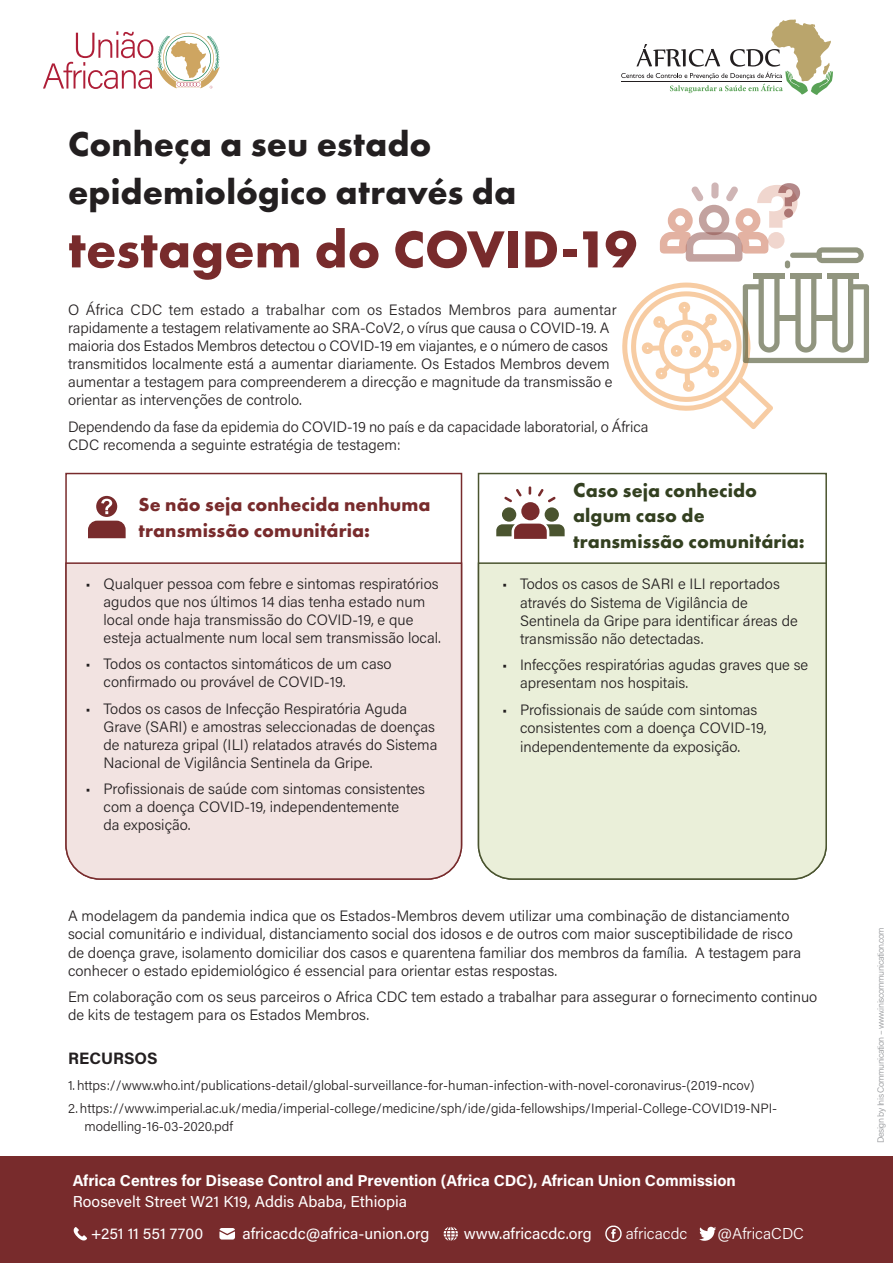
<style>
.page{position:relative;width:893px;height:1263px;background:#fff}
.page>*{position:absolute;margin:0;border:0;box-sizing:border-box;transform-origin:0 0}
.t1{font:700 54px "Futura PT";color:#782b2c}
.t2{font:700 36px/48.6px "Futura PT";color:#231f20}
.t3{font:700 19.5px/25.8px "Futura PT";letter-spacing:.005em;color:#334020}
.t4{font:700 19.5px/25.8px "Futura PT";letter-spacing:.005em;color:#782b2c}
.t5{font:700 16.5px "Acumin Pro";letter-spacing:.005em;color:#231f20}
.t6{font:15.75px "Acumin Pro";color:#fff}
.t7{font:700 15.75px "Acumin Pro";color:#fff}
.t8{font:300 15.75px "Acumin Pro";color:#fff}
.t9{font:300 15px/18px "Acumin Pro";color:#231f20}
.t10{font:300 13.5px/18px "Acumin Pro";color:#231f20}
.t11{font:300 9px "Acumin Pro";letter-spacing:-.05em;color:#939598}
.s1{font-size:21px}
</style>
<div class="page">
<div style="left:0;top:1157px;width:893px;height:106px;background:#782b2c"></div>
<svg style="left:43px;top:31px;width:177px;height:58px"></svg>
<svg style="left:621px;top:19px;width:212px;height:76px"></svg>
<svg style="left:74px;top:1227px;width:13px;height:13px"></svg>
<svg style="left:219px;top:1228px;width:16px;height:11px"></svg>
<svg style="left:444px;top:1227px;width:14px;height:14px"></svg>
<svg style="left:605px;top:1225px;width:17px;height:17px"></svg>
<svg style="left:699px;top:1227px;width:17px;height:14px"></svg>
<svg style="left:622px;top:274px;width:247px;height:155px"></svg>
<div style="left:827px;top:274px;width:31px;height:5px;background:#91957f"></div>
<div style="left:814px;top:316px;width:21px;height:5px;background:#91957f"></div>
<div style="left:777px;top:316px;width:20px;height:5px;background:#91957f"></div>
<svg style="left:816px;top:247px;width:48px;height:16px"></svg>
<div style="left:790px;top:253px;width:32px;height:5px;background:#91957f;border-radius:3px"></div>
<div style="left:785px;top:260px;width:5px;height:8px;background:#91957f;border-radius:3px"></div>
<svg style="left:659px;top:182px;width:141px;height:80px"></svg>
<svg style="left:477px;top:472px;width:350px;height:90px"></svg>
<svg style="left:65px;top:472px;width:398px;height:90px"></svg>
<svg style="left:88px;top:496px;width:38px;height:42px"></svg>
<svg style="left:504px;top:489px;width:17px;height:13px"></svg>
<svg style="left:538px;top:489px;width:17px;height:13px"></svg>
<svg style="left:529px;top:486px;width:2px;height:9px"></svg>
<div style="left:521px;top:502px;width:18px;height:18px;background:#782b2c;border-radius:50%"></div>
<div style="left:502px;top:507px;width:14px;height:15px;background:#4a542f;border-radius:50%"></div>
<div style="left:545px;top:507px;width:14px;height:15px;background:#4a542f;border-radius:50%"></div>
<svg style="left:496px;top:524px;width:69px;height:15px"></svg>
<div style="left:65px;top:562px;width:398px;height:318px;background:#f2e3e1"></div>
<div style="left:477px;top:562px;width:350px;height:318px;background:#eaefd9"></div>
<h2 class="t2" style="left:68px;top:119px;width:450px">Conheça a seu estado epidemiológico através da</h2>
<h1 class="t1" style="left:68px;top:215px;width:571px">testagem do COVID-19</h1>
<p class="t9" style="left:68px;top:301px;width:550px">O África CDC tem estado a trabalhar com os Estados Membros para aumentar rapidamente a testagem relativamente ao SRA-CoV2, o vírus que causa o COVID-19. A maioria dos Estados Membros detectou o COVID-19 em viajantes, e o número de casos transmitidos localmente está a aumentar diariamente. Os Estados Membros devem aumentar a testagem para compreenderem a direcção e magnitude da transmissão e orientar as intervenções de controlo.</p>
<p class="t9" style="left:68px;top:417px;width:582px">Dependendo da fase da epidemia do COVID-19 no país e da capacidade laboratorial, o África<br>CDC recomenda a seguinte estratégia de testagem:</p>
<h3 class="t4" style="left:138px;top:491px;width:294px">Se não seja conhecida nenhuma transmissão comunitária:</h3>
<p class="t9" style="left:104px;top:574px;width:339px;text-indent:-18px">• Qualquer pessoa com febre e sintomas respiratórios agudos que nos últimos 14 dias tenha estado num local onde haja transmissão do COVID-19, e que esteja actualmente num local sem transmissão local.</p>
<p class="t9" style="left:104px;top:654px;width:290px;text-indent:-18px">• Todos os contactos sintomáticos de um caso confirmado ou provável de COVID-19.</p>
<p class="t9" style="left:104px;top:699px;width:335px;text-indent:-18px">• Todos os casos de Infecção Respiratória Aguda Grave (SARI) e amostras seleccionadas de doenças de natureza gripal (ILI) relatados através do Sistema Nacional de Vigilância Sentinela da Gripe.</p>
<p class="t9" style="left:104px;top:779px;width:323px;text-indent:-18px">• Profissionais de saúde com sintomas consistentes com a doença COVID-19, independentemente<br>da exposição.</p>
<h3 class="t3" style="left:573px;top:477px;width:233px"><span class="s1">C</span>aso seja conhecido algum caso de transmissão comunitária:</h3>
<p class="t9" style="left:520px;top:575px;width:279px;text-indent:-18px">• Todos os casos de SARI e ILI reportados através do Sistema de Vigilância de Sentinela da Gripe para identificar áreas de transmissão não detectadas.</p>
<p class="t9" style="left:520px;top:655px;width:290px;text-indent:-18px">• Infecções respiratórias agudas graves que se apresentam nos hospitais.</p>
<p class="t9" style="left:520px;top:700px;width:248px;text-indent:-18px">• Profissionais de saúde com sintomas consistentes com a doença COVID-19,</p>
<p class="t9" style="left:520px;top:737px;width:222px">independentemente da exposição.</p>
<p class="t9" style="left:68px;top:907px;width:735px">A modelagem da pandemia indica que os Estados-Membros devem utilizar uma combinação de distanciamento social comunitário e individual, distanciamento social dos idosos e de outros com maior susceptibilidade de risco de doença grave, isolamento domiciliar dos casos e quarentena familiar dos membros da família. A testagem para conhecer o estado epidemiológico é essencial para orientar estas respostas.</p>
<p class="t9" style="left:68px;top:987px;width:751px">Em colaboração com os seus parceiros o Africa CDC tem estado a trabalhar para assegurar o fornecimento continuo de kits de testagem para os Estados Membros.</p>
<p class="t5" style="left:68px;top:1046px;width:91px">RECURSOS</p>
<p class="t10" style="left:68px;top:1076px;width:688px">1. https://www.who.int/publications-detail/global-surveillance-for-human-infection-with-novel-coronavirus-(2019-ncov)</p>
<p class="t10" style="left:85px;top:1098px;width:694px;text-indent:-16px">2. https://www.imperial.ac.uk/media/imperial-college/medicine/sph/ide/gida-fellowships/Imperial-College-COVID19-NPI&shy;modelling-16-03-2020.pdf</p>
<p class="t7" style="left:73px;top:1170px;width:664px">Africa Centres for Disease Control and Prevention (Africa CDC), African Union Commission</p>
<p class="t6" style="left:73px;top:1191px;width:336px">Roosevelt Street W21 K19, Addis Ababa, Ethiopia</p>
<p class="t6" style="left:91px;top:1222px;width:114px">+251 11 551 7700</p>
<p class="t6" style="left:242px;top:1222px;width:188px">africacdc@africa-union.org</p>
<p class="t6" style="left:464px;top:1222px;width:129px">www.africacdc.org</p>
<p class="t8" style="left:626px;top:1222px;width:63px">africacdc</p>
<p class="t8" style="left:718px;top:1222px;width:88px">@AfricaCDC</p>
<p class="t11" style="left:874px;top:1143px;width:217px;rotate:-90deg">Design by Inis Communication – www.iniscommunication.com</p>
</div>
